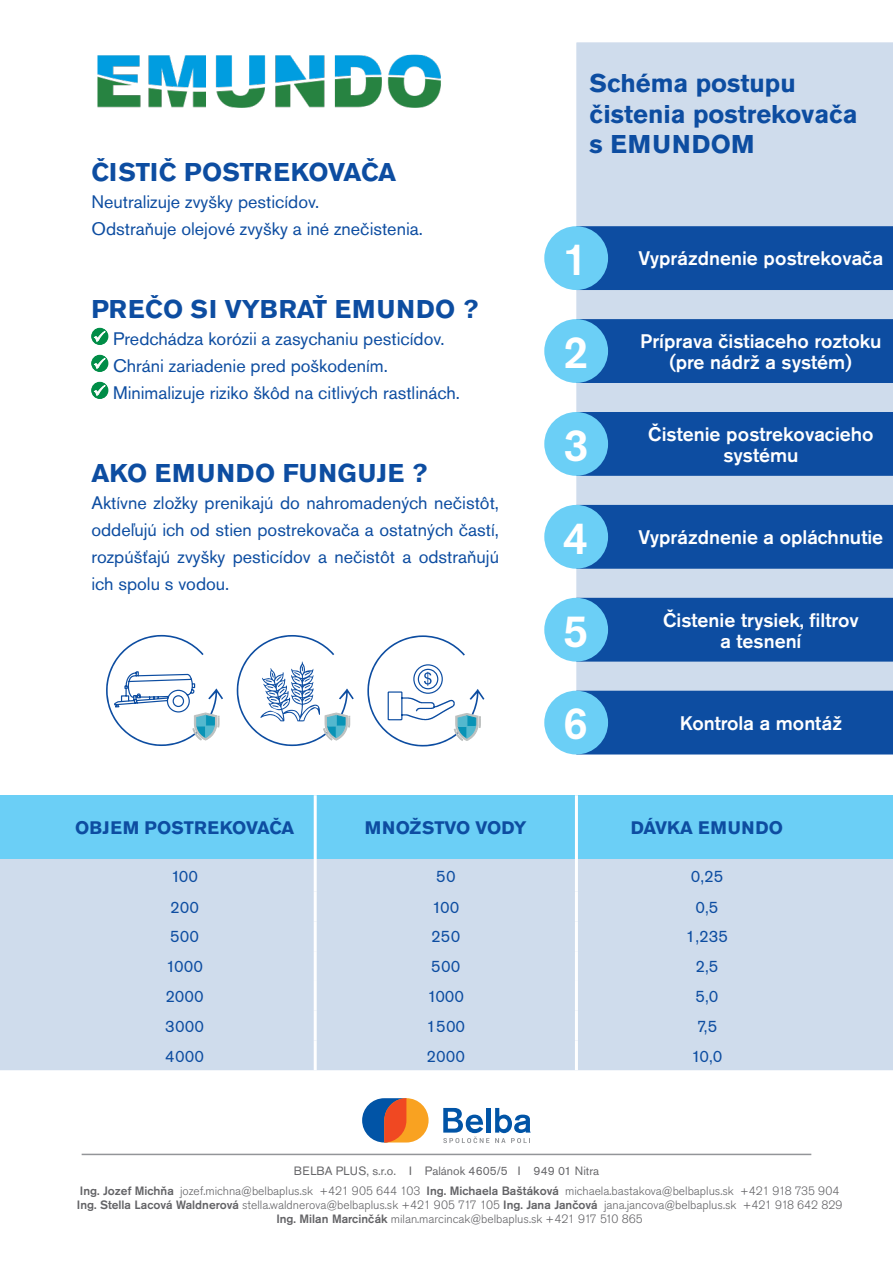
<style>
.page{position:relative;width:893px;height:1263px;background:#fff}
.page>*{position:absolute;margin:0;border:0;box-sizing:border-box;transform-origin:0 0}
.t1{font:500 44.85px "Akzidenz Grotesk Pro";color:#fff}
.t2{font:700 25.5px/30.6px "Akzidenz Grotesk Pro";color:#0d4da1}
.t3{font:700 25.5px "Akzidenz Grotesk Pro";letter-spacing:.02em;color:#0d4da1}
.t4{font:700 25.5px "Akzidenz Grotesk Pro";letter-spacing:.04em;color:#0d4da1}
.t5{font:500 19.5px/21px "Akzidenz Grotesk Pro";color:#fff;text-align:center}
.Styl_odstavce7{font:18px/27px "Akzidenz Grotesk Pro";color:#0d4da1;text-align:justify}
.t6{font:700 18px "Akzidenz Grotesk Pro";color:#0d4da1}
.t7{font:700 18px "Akzidenz Grotesk Pro";letter-spacing:.02em;color:#0d4da1}
.t8{font:16.5px "Akzidenz Grotesk Pro";color:#0d4da1}
.mena_kontakt{font:300 12px "Akzidenz Grotesk Pro";color:#636366}
.t9{font:12px "Akzidenz Grotesk Pro";color:#67676a}
.s1{font-weight:500}
</style>
<div class="page">
<div style="left:0;top:859px;width:893px;height:211px;background:#cfdcec"></div>
<div style="left:0;top:795px;width:893px;height:64px;background:#6bcff6"></div>
<div style="left:573px;top:42px;width:320px;height:649px;background:#cfdcec"></div>
<hr style="left:82px;top:1154px;width:729px;height:1px;background:#939598">
<svg style="left:362px;top:1098px;width:67px;height:44px;background:#ae8169"></svg>
<svg style="left:443px;top:1108px;width:88px;height:35px"></svg>
<img style="left:97px;top:54px;width:344px;height:54px">
<div style="left:582px;top:412px;width:311px;height:64px;background:#0d4da1"></div>
<div style="left:544px;top:412px;width:64px;height:64px;background:#6bcff6;border-radius:50%"></div>
<div style="left:582px;top:505px;width:311px;height:64px;background:#0d4da1"></div>
<div style="left:544px;top:505px;width:64px;height:64px;background:#6bcff6;border-radius:50%"></div>
<div style="left:582px;top:319px;width:311px;height:64px;background:#0d4da1"></div>
<div style="left:544px;top:319px;width:64px;height:64px;background:#6bcff6;border-radius:50%"></div>
<div style="left:582px;top:226px;width:311px;height:64px;background:#0d4da1"></div>
<div style="left:544px;top:226px;width:64px;height:64px;background:#6bcff6;border-radius:50%"></div>
<div style="left:582px;top:598px;width:311px;height:64px;background:#0d4da1"></div>
<div style="left:544px;top:598px;width:64px;height:64px;background:#6bcff6;border-radius:50%"></div>
<div style="left:582px;top:691px;width:311px;height:63px;background:#0d4da1"></div>
<div style="left:544px;top:691px;width:64px;height:63px;background:#6bcff6;border-radius:50%"></div>
<hr style="left:314px;top:795px;width:3px;height:64px;background:#fff">
<hr style="left:575px;top:795px;width:3px;height:64px;background:#fff">
<hr style="left:314px;top:859px;width:3px;height:33px;background:#fff">
<hr style="left:575px;top:859px;width:3px;height:33px;background:#fff">
<hr style="left:314px;top:892px;width:3px;height:29px;background:#fff">
<hr style="left:575px;top:892px;width:3px;height:29px;background:#fff">
<hr style="left:314px;top:921px;width:3px;height:30px;background:#fff">
<hr style="left:575px;top:921px;width:3px;height:30px;background:#fff">
<hr style="left:314px;top:951px;width:3px;height:30px;background:#fff">
<hr style="left:575px;top:951px;width:3px;height:30px;background:#fff">
<hr style="left:314px;top:981px;width:3px;height:30px;background:#fff">
<hr style="left:575px;top:981px;width:3px;height:30px;background:#fff">
<hr style="left:314px;top:1011px;width:3px;height:29px;background:#fff">
<hr style="left:575px;top:1011px;width:3px;height:29px;background:#fff">
<hr style="left:314px;top:1040px;width:3px;height:30px;background:#fff">
<hr style="left:575px;top:1040px;width:3px;height:30px;background:#fff">
<div style="left:92px;top:328px;width:16px;height:16px;background:#199759;border-radius:50%"></div>
<div style="left:91px;top:328px;width:17px;height:17px;border:1px solid #008d47;border-radius:50%"></div>
<svg style="left:93px;top:330px;width:13px;height:13px"></svg>
<div style="left:92px;top:355px;width:16px;height:16px;background:#1a9859;border-radius:50%"></div>
<div style="left:91px;top:355px;width:17px;height:17px;border:1px solid #008d47;border-radius:50%"></div>
<svg style="left:93px;top:357px;width:13px;height:13px"></svg>
<div style="left:92px;top:382px;width:16px;height:16px;background:#1a985a;border-radius:50%"></div>
<div style="left:91px;top:382px;width:17px;height:17px;border:1px solid #008d47;border-radius:50%"></div>
<svg style="left:93px;top:384px;width:13px;height:13px"></svg>
<svg style="left:106px;top:635px;width:117px;height:111px"></svg>
<svg style="left:367px;top:635px;width:117px;height:111px"></svg>
<svg style="left:237px;top:635px;width:117px;height:111px"></svg>
<p class="t2" style="left:91px;top:156px;width:306px">ČISTIČ POSTREKOVAČA</p>
<p class="Styl_odstavce7" style="left:91px;top:188px;width:229px">Neutralizuje zvyšky pesticídov.</p>
<p class="Styl_odstavce7" style="left:91px;top:215px;width:333px">Odstraňuje olejové zvyšky a iné znečistenia.</p>
<p class="t3" style="left:91px;top:292px;width:388px">PREČO SI VYBRAŤ EMUNDO ?</p>
<p class="Styl_odstavce7" style="left:113px;top:325px;width:333px">Predchádza korózii a zasychaniu pesticídov.</p>
<p class="Styl_odstavce7" style="left:113px;top:352px;width:276px">Chráni zariadenie pred poškodením.</p>
<p class="Styl_odstavce7" style="left:113px;top:379px;width:348px">Minimalizuje riziko škôd na citlivých rastlinách.</p>
<p class="t4" style="left:91px;top:456px;width:337px">AKO EMUNDO FUNGUJE ?</p>
<p class="Styl_odstavce7" style="left:91px;top:489px;width:409px">Aktívne zložky prenikajú do nahromadených nečistôt, oddeľujú ich od stien postrekovača a ostatných častí, rozpúšťajú zvyšky pesticídov a nečistôt a odstraňujú ich spolu s vodou.</p>
<p class="t2" style="left:590px;top:68px;width:208px">Schéma postupu</p>
<p class="t2" style="left:590px;top:98px;width:270px">čistenia postrekovača s EMUNDOM</p>
<p class="t1" style="left:563px;top:230px;width:27px">1</p>
<p class="t5" style="left:638px;top:248px;width:246px">Vyprázdnenie postrekovača</p>
<p class="t1" style="left:563px;top:323px;width:27px">2</p>
<p class="t5" style="left:640px;top:330px;width:243px">Príprava čistiaceho roztoku (pre nádrž a systém)</p>
<p class="t1" style="left:563px;top:416px;width:27px">3</p>
<p class="t5" style="left:648px;top:423px;width:227px">Čistenie postrekovacieho systému</p>
<p class="t1" style="left:563px;top:509px;width:27px">4</p>
<p class="t5" style="left:639px;top:526px;width:246px">Vyprázdnenie a opláchnutie</p>
<p class="t1" style="left:563px;top:602px;width:27px">5</p>
<p class="t5" style="left:663px;top:609px;width:197px">Čistenie trysiek, filtrov a tesnení</p>
<p class="t1" style="left:563px;top:695px;width:27px">6</p>
<p class="t5" style="left:680px;top:712px;width:164px">Kontrola a montáž</p>
<p class="t6" style="left:75px;top:816px;width:221px">OBJEM POSTREKOVAČA</p>
<p class="t6" style="left:365px;top:816px;width:163px">MNOŽSTVO VODY</p>
<p class="t7" style="left:631px;top:816px;width:154px">DÁVKA EMUNDO</p>
<p class="t8" style="left:171px;top:865px;width:29px">100</p>
<p class="t8" style="left:436px;top:865px;width:21px">50</p>
<p class="t8" style="left:691px;top:865px;width:34px">0,25</p>
<p class="t8" style="left:170px;top:896px;width:30px">200</p>
<p class="t8" style="left:432px;top:896px;width:29px">100</p>
<p class="t8" style="left:695px;top:896px;width:25px">0,5</p>
<p class="t8" style="left:170px;top:926px;width:31px">500</p>
<p class="t8" style="left:431px;top:926px;width:31px">250</p>
<p class="t8" style="left:686px;top:926px;width:44px">1,235</p>
<p class="t8" style="left:166px;top:956px;width:38px">1000</p>
<p class="t8" style="left:431px;top:956px;width:31px">500</p>
<p class="t8" style="left:695px;top:956px;width:25px">2,5</p>
<p class="t8" style="left:165px;top:985px;width:40px">2000</p>
<p class="t8" style="left:427px;top:985px;width:38px">1000</p>
<p class="t8" style="left:695px;top:985px;width:25px">5,0</p>
<p class="t8" style="left:165px;top:1015px;width:40px">3000</p>
<p class="t8" style="left:426px;top:1015px;width:40px">1500</p>
<p class="t8" style="left:697px;top:1015px;width:22px">7,5</p>
<p class="t8" style="left:165px;top:1045px;width:40px">4000</p>
<p class="t8" style="left:427px;top:1045px;width:40px">2000</p>
<p class="t8" style="left:692px;top:1045px;width:32px">10,0</p>
<p class="t9" style="left:294px;top:1162px;width:307px">BELBA PLUS, s.r.o. I Palánok 4605/5 I 949 01 Nitra</p>
<p class="mena_kontakt" style="left:80px;top:1182px;width:761px"><span class="s1">Ing. Jozef Michňa</span> jozef.michna@belbaplus.sk +421 905 644 103 <span class="s1">Ing. Michaela Baštáková</span> michaela.bastakova@belbaplus.sk +421 918 735 904</p>
<p class="mena_kontakt" style="left:77px;top:1197px;width:767px"><span class="s1">Ing. Stella Lacová Waldnerová</span> stella.waldnerova@belbaplus.sk +421 905 717 105 <span class="s1">Ing. Jana Jančová</span> jana.jancova@belbaplus.sk +421 918 642 829</p>
<p class="mena_kontakt" style="left:276px;top:1211px;width:368px"><span class="s1">Ing. Milan Marcinčák</span> milan.marcincak@belbaplus.sk +421 917 510 865</p>
</div>
